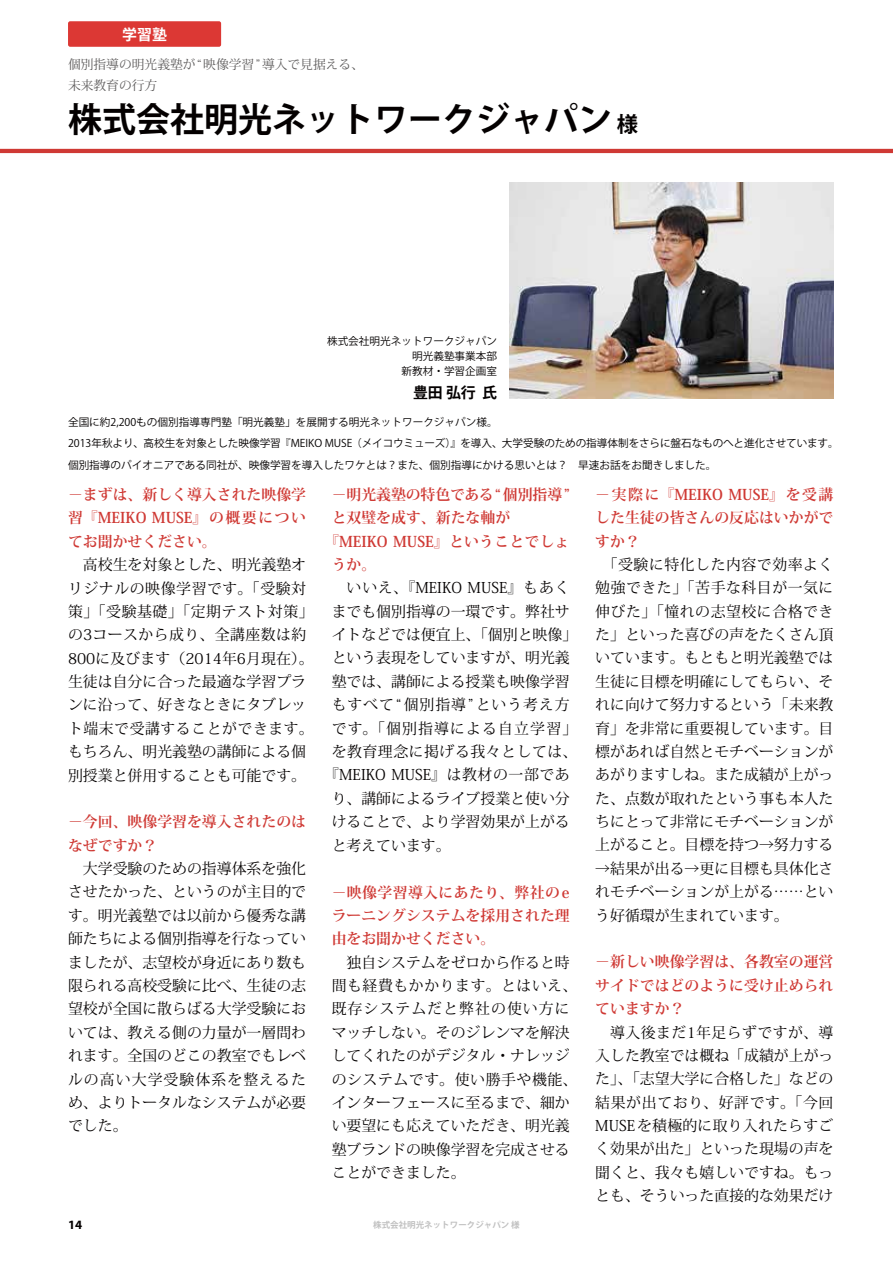
<style>
.page{position:relative;width:893px;height:1263px;background:#fff}
.page>*{position:absolute;margin:0;border:0;box-sizing:border-box;transform-origin:0 0}
.t1{font:700 34.05px "Koz Go Pr 6 N";color:#040000}
.t2{font:14.85px/23.4px "Koz Min Pr 6 N";color:#040000;text-align:justify}
.t3{font:700 14.85px/23.4px "Koz Min Pr 6 N";color:#cf3934;text-align:justify}
.t4{font:14.85px "Koz Min Pr 6 N";letter-spacing:.02em;color:#040000}
.t5{font:14.85px "Koz Min Pr 6 N";letter-spacing:.065em;color:#040000}
.t6{font:14.85px "Koz Min Pr 6 N";letter-spacing:.075em;color:#040000}
.t7{font:14.85px "Koz Min Pr 6 N";letter-spacing:.035em;color:#040000}
.t8{font:700 14.85px "Koz Go Pr 6 N";color:#040000}
.t9{font:700 14.85px "Koz Go Pr 6 N";color:#fff}
.t10{font:12.75px/21.3px "Koz Min Pr 6 N";color:#595757}
.t11{font:700 12.75px "Myriad Pro";color:#040000}
.t12{font:10.65px/21.3px "Koz Go Pr 6 N";color:#040000}
.t13{font:700 8.55px "Koz Go Pr 6 N";color:#c0c0c0}
.s1{font-size:21.3px}
.s2{font-weight:400}
</style>
<div class="page">
<hr style="left:0;top:149px;width:893px;height:4px;background:#cf3934">
<img style="left:510px;top:183px;width:323px;height:216px">
<div style="left:68px;top:21px;width:153px;height:26px;background:#dc3834;border-radius:2px"></div>
<p class="t9" style="left:122px;top:26px;width:46px">学習塾</p>
<p class="t10" style="left:68px;top:54px;width:298px">個別指導の明光義塾が“映像学習”導入で見据える、未来教育の行方</p>
<h1 class="t1" style="left:68px;top:100px;width:572px">株式会社明光ネットワークジャパン <span class="s1">様</span></h1>
<p class="t12" style="left:327px;top:331px;width:172px">株式会社明光ネットワークジャパン</p>
<p class="t12" style="left:412px;top:346px;width:87px">明光義塾事業本部</p>
<p class="t12" style="left:401px;top:361px;width:108px">新教材・学習企画室　</p>
<p class="t8" style="left:413px;top:384px;width:86px">豊田 弘行 氏</p>
<p class="t12" style="left:68px;top:412px;width:772px">全国に約2,200もの個別指導専門塾「明光義塾」を展開する明光ネットワークジャパン様。<br>2013年秋より、高校生を対象とした映像学習『MEIKO MUSE（メイコウミューズ）』を導入、大学受験のための指導体制をさらに盤石なものへと進化させています。個別指導のパイオニアである同社が、映像学習を導入したワケとは？また、個別指導にかける思いとは？　早速お話をお聞きしました。</p>
<p class="t3" style="left:68px;top:483px;width:240px"><span class="s2">－</span>まずは、新しく導入された映像学習『MEIKO MUSE』の概要についてお聞かせください。</p>
<p class="t2" style="left:68px;top:553px;width:247px;text-align:center">高校生を対象とした、明光義塾オ<br>リジナルの映像学習です。「受験対策」「受験基礎」「定期テスト対策」の3コースから成り、全講座数は約<br>800に及びます（2014年6月現在）。生徒は自分に合った最適な学習プランに沿って、好きなときにタブレット端末で受講することができます。もちろん、明光義塾の講師による個別授業と併用することも可能です。</p>
<p class="t3" style="left:68px;top:811px;width:240px">－今回、映像学習を導入されたのはなぜですか？</p>
<p class="t2" style="left:68px;top:857px;width:240px;text-indent:15px">大学受験のための指導体系を強化させたかった、というのが主目的です。明光義塾では以前から優秀な講師たちによる個別指導を行なっていましたが、志望校が身近にあり数も限られる高校受験に比べ、生徒の志望校が全国に散らばる大学受験においては、教える側の力量が一層問われます。全国のどこの教室でもレベルの高い大学受験体系を整えるため、よりトータルなシステムが必要でした。</p>
<p class="t11" style="left:68px;top:1216px;width:16px">14</p>
<p class="t3" style="left:332px;top:483px;width:240px">－明光義塾の特色である“個別指導”</p>
<p class="t3" style="left:332px;top:506px;width:180px">と双璧を成す、新たな軸が</p>
<p class="t3" style="left:324px;top:530px;width:247px">『MEIKO MUSE』ということでしょ</p>
<p class="t3" style="left:332px;top:553px;width:46px">うか。</p>
<p class="t2" style="left:347px;top:576px;width:225px">いいえ、『MEIKO MUSE』もあく</p>
<p class="t2" style="left:332px;top:600px;width:240px">までも個別指導の一環です。弊社サ</p>
<p class="t2" style="left:332px;top:623px;width:247px">イトなどでは便宜上、「個別と映像」</p>
<p class="t2" style="left:332px;top:647px;width:240px">という表現をしていますが、明光義</p>
<p class="t2" style="left:332px;top:670px;width:240px">塾では、講師による授業も映像学習</p>
<p class="t5" style="left:332px;top:696px;width:240px">もすべて“個別指導”という考え方</p>
<p class="t6" style="left:332px;top:720px;width:247px">です。「個別指導による自立学習」</p>
<p class="t7" style="left:332px;top:743px;width:247px">を教育理念に掲げる我々としては、</p>
<p class="t4" style="left:324px;top:766px;width:247px">『MEIKO MUSE』は教材の一部であ</p>
<p class="t2" style="left:332px;top:787px;width:240px">り、講師によるライブ授業と使い分</p>
<p class="t2" style="left:332px;top:810px;width:240px">けることで、より学習効果が上がる</p>
<p class="t2" style="left:332px;top:834px;width:121px">と考えています。</p>
<p class="t3" style="left:332px;top:881px;width:240px">－映像学習導入にあたり、弊社のeラーニングシステムを採用された理由をお聞かせください。</p>
<p class="t2" style="left:332px;top:951px;width:247px;text-align:left;text-indent:15px">独自システムをゼロから作ると時間も経費もかかります。とはいえ、既存システムだと弊社の使い方にマッチしない。そのジレンマを解決してくれたのがデジタル・ナレッジのシステムです。使い勝手や機能、インターフェースに至るまで、細かい要望にも応えていただき、明光義塾ブランドの映像学習を完成させることができました。</p>
<p class="t13" style="left:373px;top:1220px;width:148px">株式会社明光ネットワークジャパン 様</p>
<p class="t3" style="left:595px;top:483px;width:240px">－実際に『MEIKO MUSE』を受講した生徒の皆さんの反応はいかがですか？</p>
<p class="t2" style="left:595px;top:553px;width:240px;text-align:center">「受験に特化した内容で効率よく勉強できた」「苦手な科目が一気に伸びた」「憧れの志望校に合格できた」といった喜びの声をたくさん頂いています。もともと明光義塾では生徒に目標を明確にしてもらい、それに向けて努力するという「未来教育」を非常に重要視しています。目標があれば自然とモチベーションがあがりますしね。また成績が上がった、点数が取れたという事も本人たちにとって非常にモチベーションが上がること。目標を持つ→努力する</p>
<p class="t2" style="left:595px;top:857px;width:240px">→結果が出る→更に目標も具体化されモチベーションが上がる……という好循環が生まれています。</p>
<p class="t3" style="left:595px;top:950px;width:240px">－新しい映像学習は、各教室の運営サイドではどのように受け止められていますか？</p>
<p class="t2" style="left:595px;top:1021px;width:240px;text-indent:15px">導入後まだ1年足らずですが、導入した教室では概ね「成績が上がった」、「志望大学に合格した」などの結果が出ており、好評です。「今回MUSEを積極的に取り入れたらすごく効果が出た」といった現場の声を聞くと、我々も嬉しいですね。もっとも、そういった直接的な効果だけ</p>
</div>
